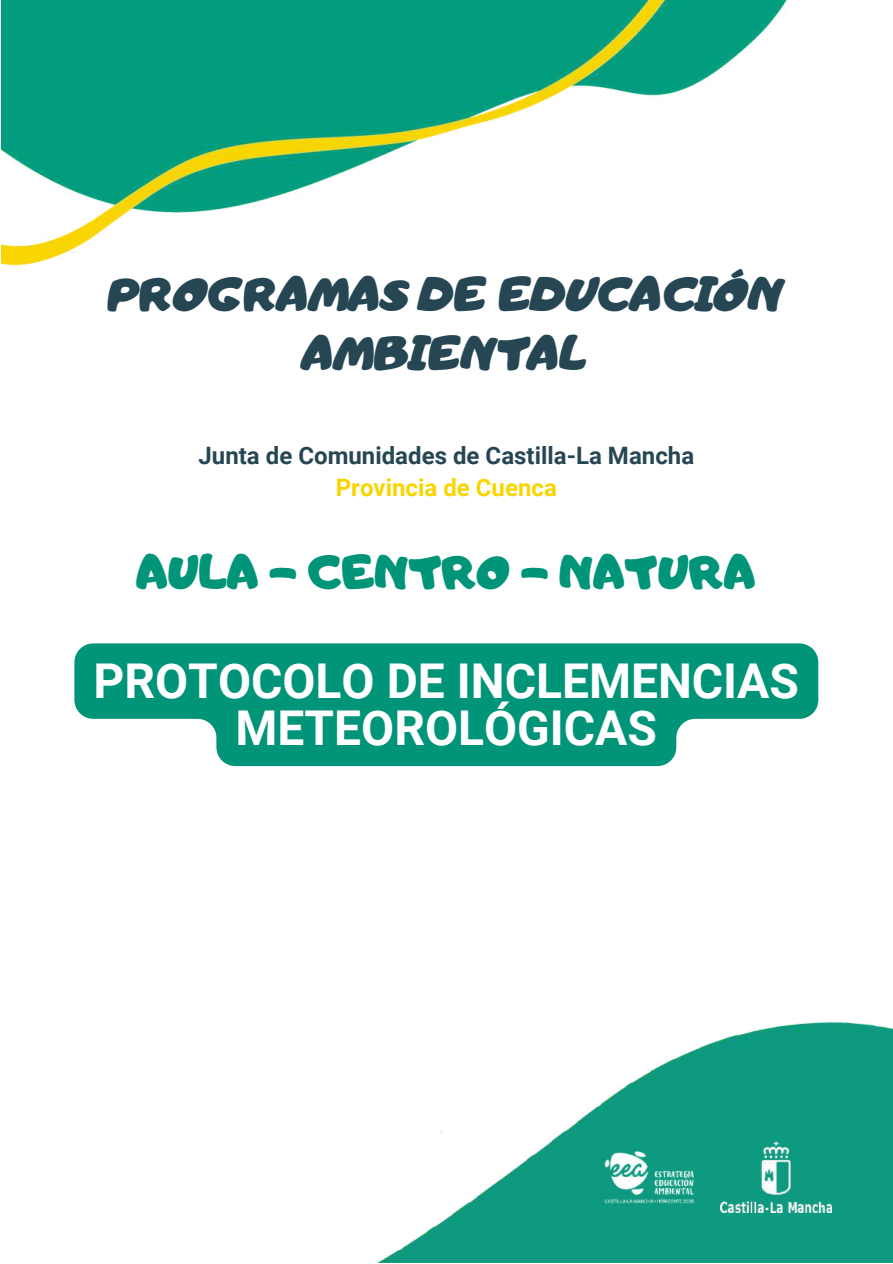
<style>
.page{position:relative;width:893px;height:1264px;background:#fff}
.page>*{position:absolute;margin:0;border:0;box-sizing:border-box;transform-origin:0 0}
.t1{font:700 48px/47.2px "Roboto";color:#fff;text-align:center}
.t2{font:45px/58.5px "CA Generated";color:#264653;text-align:center}
.t3{font:45px "CA Generated";color:#009478}
.t4{font:700 24px "Roboto";color:#264653}
.t5{font:700 24px "Roboto";color:#f9d500}
</style>
<div class="page">
<img style="left:1px;top:0;width:787px;height:266px">
<img style="left:379px;top:1022px;width:513px;height:240px">
<img style="left:595px;top:1141px;width:107px;height:71px">
<img style="left:720px;top:1141px;width:111px;height:71px">
<svg style="left:74px;top:643px;width:744px;height:123px;background:#27a48c"></svg>
<p class="t2" style="left:109px;top:265px;width:676px">PROGRAMAS DE EDUCACIÓN<br>AMBIENTAL</p>
<p class="t4" style="left:198px;top:442px;width:497px">Junta de Comunidades de Castilla-La Mancha</p>
<p class="t5" style="left:336px;top:473px;width:223px">Provincia de Cuenca</p>
<p class="t3" style="left:137px;top:543px;width:620px">AULA - CENTRO - NATURA</p>
<p class="t1" style="left:94px;top:658px;width:706px">PROTOCOLO DE INCLEMENCIAS<br>METEOROLÓGICAS</p>
</div>
